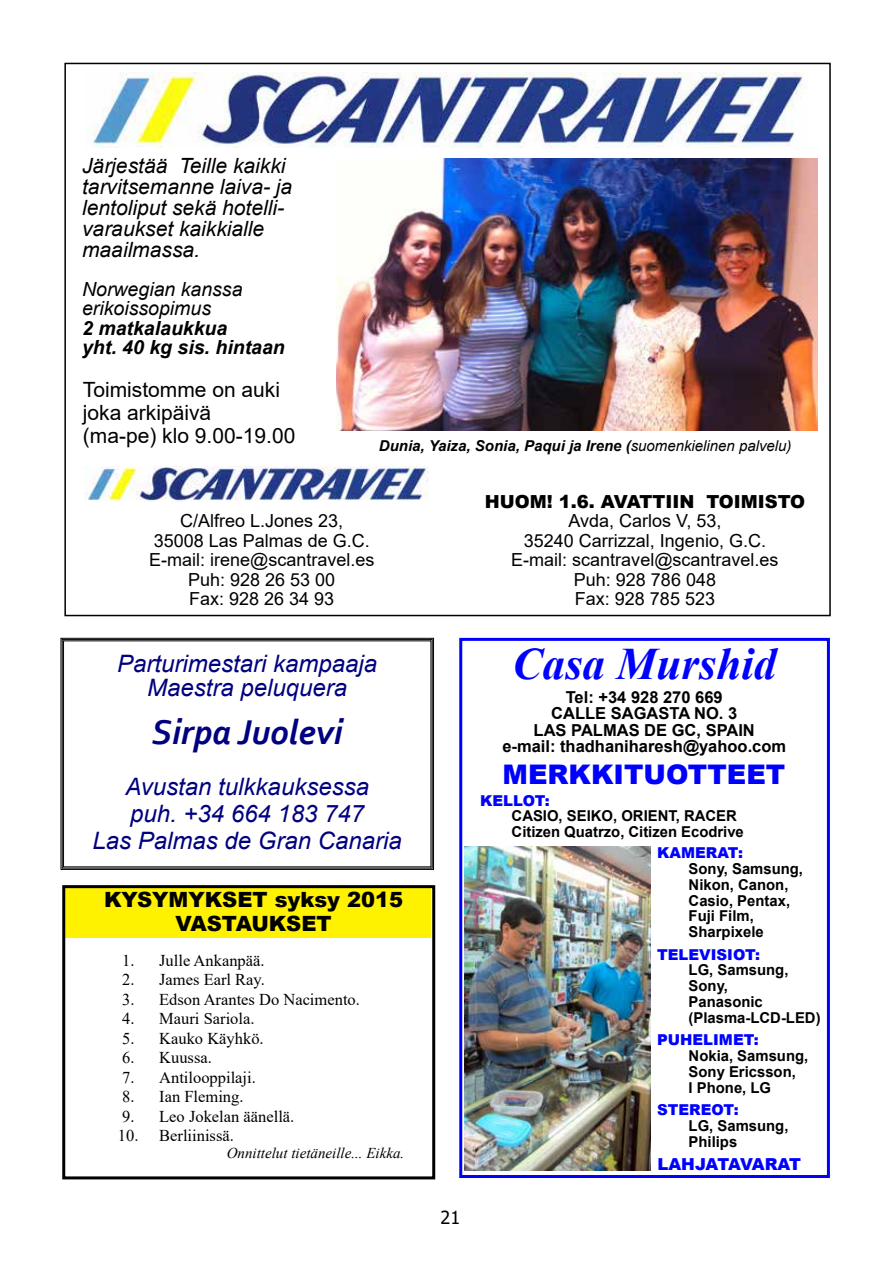
<style>
.page{position:relative;width:893px;height:1263px;background:#fff}
.page>*{position:absolute;margin:0;border:0;box-sizing:border-box;transform-origin:0 0}
.t1{font:italic 700 45px "Times New Roman";color:#00f}
.t2{font:italic 700 36px "Corbel";color:#000080}
.t3{font:900 27px "Arial";color:#00f}
.t4{font:italic 24px/27px "Arial";color:#000080;text-align:center}
.t5{font:italic 21px/21px "Arial";color:#000}
.t6{font:21px/23.2px "Arial";color:#000}
.t7{font:900 21px/24px "Arial";color:#000;text-align:center}
.t8{font:italic 700 19.5px/19.5px "Arial";color:#000}
.t9{font:italic 19.5px/19.5px "Arial";color:#000}
.t10{font:18px/19.5px "Arial";color:#000;text-align:center}
.t11{font:900 18px "Arial";color:#000}
.t12{font:18px "Tahoma";color:#000}
.t13{font:16.5px "Times New Roman";color:#000}
.t14{font:700 16.5px/16.5px "Arial";color:#000;text-align:center}
.t15{font:900 16.5px "Arial";letter-spacing:-.025em;color:#00f}
.t16{font:700 15px/15.8px "Arial";color:#000}
.t17{font:italic 700 15px "Arial";color:#000}
.t18{font:900 15px "Arial";color:#00f}
.t19{font:italic 15px "Times New Roman";color:#000}
.s1{font-weight:400}
</style>
<div class="page">
<div style="left:64px;top:887px;width:367px;height:51px;background:#fff200"></div>
<div style="left:459px;top:638px;width:371px;height:540px;border:3px solid #00f"></div>
<img style="left:464px;top:846px;width:186px;height:325px">
<img style="left:336px;top:158px;width:482px;height:273px">
<img style="left:92px;top:73px;width:713px;height:75px">
<img style="left:85px;top:466px;width:343px;height:35px">
<svg style="left:61px;top:638px;width:373px;height:232px"></svg>
<div style="left:62px;top:639px;width:371px;height:229px;border:1px solid #000"></div>
<div style="left:62px;top:885px;width:373px;height:294px;border:3px solid #000"></div>
<h3 class="t5" style="left:82px;top:155px;width:212px">Järjestää Teille kaikki tarvitsemanne laiva- ja lentoliput sekä hotelli&shy;varaukset kaikkialle maailmassa.</h3>
<h3 class="t9" style="left:82px;top:279px;width:162px">Norwegian kanssa erikoissopimus</h3>
<h3 class="t8" style="left:82px;top:319px;width:204px">2 matkalaukkua<br>yht. 40 kg sis. hintaan</h3>
<h3 class="t6" style="left:83px;top:377px;width:214px">Toimistomme on auki joka arkipäivä<br>(ma-pe) klo 9.00-19.00</h3>
<p class="t17" style="left:379px;top:436px;width:414px">Dunia, Yaiza, Sonia, Paqui ja Irene (<span class="s1">suomenkielinen palvelu)</span></p>
<p class="t10" style="left:149px;top:511px;width:227px">C/Alfreo L.Jones 23,<br>35008 Las Palmas de G.C.<br>E-mail: irene@scantravel.es<br>Puh: 928 26 53 00<br>Fax: 928 26 34 93</p>
<h3 class="t4" style="left:117px;top:652px;width:262px;line-height:24px">Parturimestari kampaaja<br>Maestra peluquera</h3>
<h2 class="t2" style="left:152px;top:709px;width:192px">Sirpa Juolevi</h2>
<h3 class="t4" style="left:92px;top:773px;width:311px">Avustan tulkkauksessa<br>puh. +34 664 183 747<br>Las Palmas de Gran Canaria</h3>
<h3 class="t7" style="left:104px;top:887px;width:300px">KYSYMYKSET syksy 2015<br>VASTAUKSET</h3>
<p class="t13" style="left:122px;top:948px;width:144px">1. Julle Ankanpää.</p>
<p class="t13" style="left:122px;top:968px;width:144px">2. James Earl Ray.</p>
<p class="t13" style="left:122px;top:987px;width:239px">3. Edson Arantes Do Nacimento.</p>
<p class="t13" style="left:122px;top:1007px;width:134px">4. Mauri Sariola.</p>
<p class="t13" style="left:122px;top:1026px;width:143px">5. Kauko Käyhkö.</p>
<p class="t13" style="left:122px;top:1046px;width:91px">6. Kuussa.</p>
<p class="t13" style="left:122px;top:1065px;width:135px">7. Antilooppilaji.</p>
<p class="t13" style="left:122px;top:1085px;width:123px">8. Ian Fleming.</p>
<p class="t13" style="left:122px;top:1104px;width:174px">9. Leo Jokelan äänellä.</p>
<p class="t13" style="left:118px;top:1124px;width:117px">10. Berliinissä.</p>
<p class="t19" style="left:227px;top:1142px;width:179px">Onnittelut tietäneille... Eikka.</p>
<p class="t12" style="left:440px;top:1205px;width:21px">21</p>
<p class="t11" style="left:485px;top:488px;width:322px">HUOM! 1.6. AVATTIIN TOIMISTO</p>
<p class="t10" style="left:511px;top:511px;width:269px">Avda, Carlos V, 53,<br>35240 Carrizzal, Ingenio, G.C.<br>E-mail: scantravel@scantravel.es<br>Puh: 928 786 048<br>Fax: 928 785 523</p>
<h1 class="t1" style="left:513px;top:632px;width:265px">Casa Murshid</h1>
<p class="t14" style="left:502px;top:689px;width:285px">Tel: +34 928 270 669<br>CALLE SAGASTA NO. 3<br>LAS PALMAS DE GC, SPAIN<br>e-mail: thadhaniharesh@yahoo.com</p>
<h3 class="t3" style="left:503px;top:754px;width:284px">MERKKITUOTTEET</h3>
<p class="t18" style="left:480px;top:789px;width:71px">KELLOT:</p>
<p class="t16" style="left:512px;top:808px;width:234px">CASIO, SEIKO, ORIENT, RACER<br>Citizen Quatrzo, Citizen Ecodrive</p>
<p class="t18" style="left:657px;top:842px;width:87px">KAMERAT:</p>
<p class="t16" style="left:689px;top:861px;width:116px">Sony, Samsung,<br>Nikon, Canon,<br>Casio, Pentax,<br>Fuji Film,<br>Sharpixele</p>
<p class="t18" style="left:657px;top:943px;width:105px">TELEVISIOT:</p>
<p class="t16" style="left:689px;top:962px;width:134px">LG, Samsung,<br>Sony,<br>Panasonic (Plasma-LCD-LED)</p>
<p class="t18" style="left:657px;top:1029px;width:103px">PUHELIMET:</p>
<p class="t16" style="left:689px;top:1048px;width:121px">Nokia, Samsung,<br>Sony Ericsson,<br>I Phone, LG</p>
<p class="t18" style="left:657px;top:1099px;width:83px">STEREOT:</p>
<p class="t16" style="left:689px;top:1118px;width:101px">LG, Samsung,<br>Philips</p>
<p class="t15" style="left:657px;top:1152px;width:145px">LAHJATAVARAT</p>
</div>
